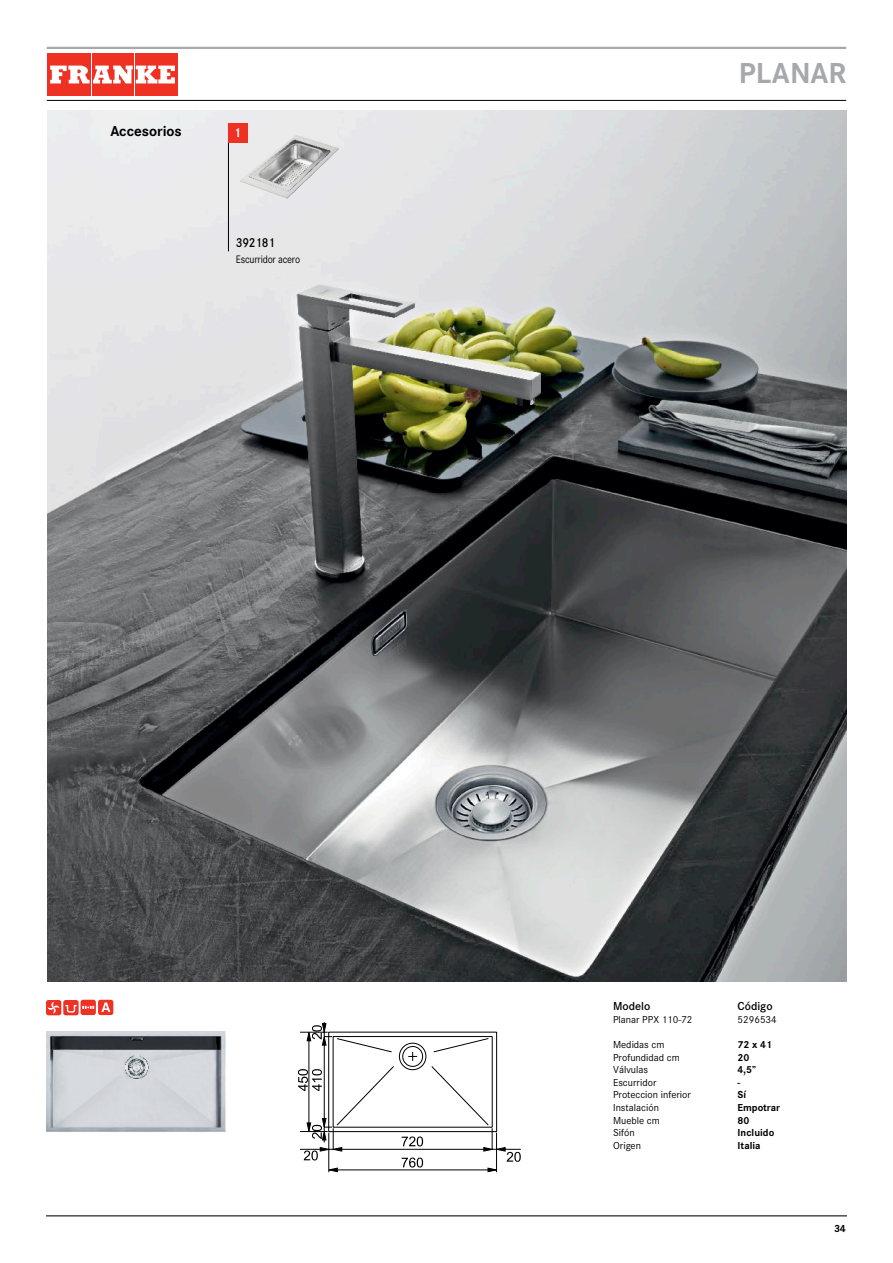
<style>
.page{position:relative;width:893px;height:1263px;background:#fff}
.page>*{position:absolute;margin:0;border:0;box-sizing:border-box;transform-origin:0 0}
.t1{font:700 30px "Corporate S";color:#a7a8ab}
.t2{font:700 15px "Corporate S";color:#000}
.t3{font:600 13.5px "Corporate S";letter-spacing:-.02em;color:#000;scale:.9 1}
.t4{font:700 13.5px "Corporate S";color:#fff;scale:.9 1}
.t5{font:600 12px "Corporate S";color:#000}
.t6{font:11.25px "Corporate S";letter-spacing:-.02em;color:#000;scale:.9 1}
.t7{font:700 10.8px "Corporate S";color:#000}
.t8{font:10.5px "Corporate S";color:#000}
.t9{font:700 10.5px "Corporate S";color:#000}
</style>
<div class="page">
<img style="left:48px;top:111px;width:799px;height:871px">
<hr style="left:46px;top:1215px;width:801px;height:1px;background:#000">
<hr style="left:228px;top:124px;width:1px;height:127px;background:#000">
<div style="left:228px;top:124px;width:19px;height:19px;background:#ee3123"></div>
<img style="left:240px;top:135px;width:98px;height:64px">
<div style="left:46px;top:1000px;width:15px;height:15px;background:#ee3123;border-radius:3px"></div>
<svg style="left:48px;top:1002px;width:11px;height:11px"></svg>
<div style="left:63px;top:1000px;width:16px;height:15px;background:#ee3123;border-radius:3px"></div>
<div style="left:81px;top:1000px;width:15px;height:15px;background:#ee3123;border-radius:3px"></div>
<svg style="left:65px;top:1005px;width:29px;height:7px"></svg>
<div style="left:98px;top:1000px;width:15px;height:15px;background:#ee3123;border-radius:3px"></div>
<svg style="left:101px;top:1002px;width:9px;height:10px"></svg>
<img style="left:46px;top:1031px;width:180px;height:101px">
<hr style="left:47px;top:47px;width:799px;height:2px;background:#a7a8ab">
<hr style="left:47px;top:100px;width:799px;height:1px;background:#000">
<div style="left:47px;top:53px;width:44px;height:42px;background:#ee3123"></div>
<div style="left:92px;top:53px;width:42px;height:42px;background:#ee3123"></div>
<div style="left:135px;top:53px;width:43px;height:42px;background:#ee3123"></div>
<svg style="left:50px;top:66px;width:125px;height:17px"></svg>
<svg style="left:298px;top:1022px;width:223px;height:150px"></svg>
<p class="t2" style="left:110px;top:119px;width:73px">Accesorios</p>
<p class="t4" style="left:234px;top:122px;width:9px">1</p>
<p class="t3" style="left:236px;top:233px;width:45px">392181</p>
<p class="t6" style="left:236px;top:251px;width:73px">Escurridor acero</p>
<p class="t1" style="left:739px;top:49px;width:109px">PLANAR</p>
<p class="t5" style="left:613px;top:997px;width:39px">Modelo</p>
<p class="t5" style="left:738px;top:997px;width:37px">Código</p>
<p class="t8" style="left:613px;top:1011px;width:81px">Planar PPX 110-72</p>
<p class="t8" style="left:738px;top:1011px;width:41px">5296534</p>
<p class="t8" style="left:613px;top:1037px;width:53px">Medidas cm</p>
<p class="t9" style="left:738px;top:1036px;width:36px">72 x 41</p>
<p class="t8" style="left:613px;top:1049px;width:68px">Profundidad cm</p>
<p class="t9" style="left:738px;top:1049px;width:13px">20</p>
<p class="t8" style="left:613px;top:1062px;width:36px">Válvulas</p>
<p class="t9" style="left:738px;top:1061px;width:20px">4,5”</p>
<p class="t8" style="left:613px;top:1074px;width:45px">Escurridor</p>
<p class="t9" style="left:738px;top:1074px;width:4px">-</p>
<p class="t8" style="left:613px;top:1087px;width:79px">Proteccion inferior</p>
<p class="t9" style="left:738px;top:1086px;width:10px">Sí</p>
<p class="t8" style="left:613px;top:1100px;width:47px">Instalación</p>
<p class="t9" style="left:738px;top:1099px;width:44px">Empotrar</p>
<p class="t8" style="left:613px;top:1112px;width:48px">Mueble cm</p>
<p class="t9" style="left:738px;top:1112px;width:13px">80</p>
<p class="t8" style="left:613px;top:1125px;width:23px">Sifón</p>
<p class="t9" style="left:738px;top:1124px;width:38px">Incluido</p>
<p class="t8" style="left:613px;top:1137px;width:29px">Origen</p>
<p class="t9" style="left:738px;top:1137px;width:25px">Italia</p>
<p class="t7" style="left:834px;top:1220px;width:14px">34</p>
</div>
